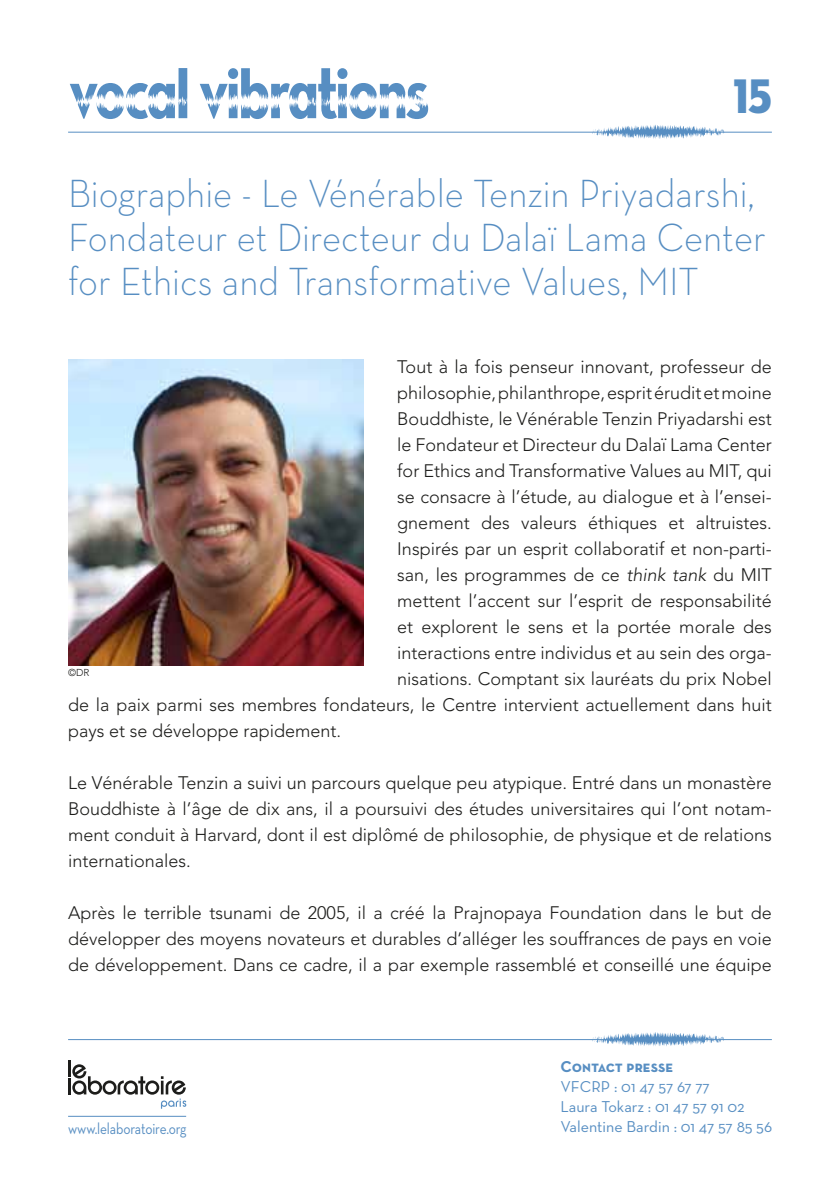
<style>
.page{position:relative;width:840px;height:1191px;background:#fff}
.page>*{position:absolute;margin:0;border:0;box-sizing:border-box;transform-origin:0 0}
.t1{font:49.4px "Neutraface Condensed Titling";color:#578ec2}
.t2{font:300 40px/44px "Neutraface Text";color:#578ec2;scale:.94 1}
.t3{font:300 18px/26px "Avenir LT";color:#1d1d1b;text-align:justify}
.t4{font:16px/20px "Neutraface Text";letter-spacing:-.005em;color:#578ec2}
.t5{font:16px "Neutraface Text";letter-spacing:-.005em;color:#578ec2;scale:.84 1}
.t6{font:700 16px "Neutraface Text";color:#578ec2}
.t7{font:300 10px "Avenir LT";color:#1d1d1b}
.s1{font-style:italic}
</style>
<div class="page">
<svg style="left:70px;top:68px;width:359px;height:51px"></svg>
<svg style="left:592px;top:125px;width:132px;height:14px"></svg>
<hr style="left:68px;top:132px;width:703px;height:1px;background:#578ec2">
<svg style="left:592px;top:1032px;width:132px;height:14px"></svg>
<hr style="left:68px;top:1039px;width:703px;height:1px;background:#578ec2">
<hr style="left:68px;top:1059px;width:3px;height:17px;background:#1d1d1b">
<hr style="left:68px;top:1077px;width:3px;height:17px;background:#1d1d1b">
<svg style="left:72px;top:1064px;width:114px;height:44px"></svg>
<hr style="left:68px;top:1115px;width:118px;height:1px;background:#578ec2">
<img style="left:68px;top:359px;width:295px;height:307px">
<h1 class="t1" style="left:733px;top:68px;width:40px">15</h1>
<h2 class="t2" style="left:68px;top:171px;width:743px">Biographie - Le Vénérable Tenzin Priyadarshi,<br>Fondateur et Directeur du Dalaï Lama Center for Ethics and Transformative Values, MIT</h2>
<p class="t3" style="left:397px;top:354px;width:376px">Tout à la fois penseur innovant, professeur de</p>
<p class="t3" style="left:397px;top:380px;width:376px">philosophie, philanthrope, esprit érudit et moine</p>
<p class="t3" style="left:397px;top:406px;width:376px">Bouddhiste, le Vénérable Tenzin Priyadarshi est</p>
<p class="t3" style="left:397px;top:432px;width:376px">le Fondateur et Directeur du Dalaï Lama Center</p>
<p class="t3" style="left:397px;top:458px;width:376px">for Ethics and Transformative Values au MIT, qui</p>
<p class="t3" style="left:397px;top:484px;width:376px">se consacre à l’étude, au dialogue et à l’ensei-</p>
<p class="t3" style="left:397px;top:510px;width:376px">gnement des valeurs éthiques et altruistes.</p>
<p class="t3" style="left:397px;top:536px;width:376px">Inspirés par un esprit collaboratif et non-parti-</p>
<p class="t3" style="left:397px;top:562px;width:376px">san, les programmes de ce <span class="s1">think tank</span> du MIT</p>
<p class="t3" style="left:397px;top:588px;width:376px">mettent l’accent sur l’esprit de responsabilité</p>
<p class="t3" style="left:397px;top:614px;width:376px">et explorent le sens et la portée morale des</p>
<p class="t3" style="left:397px;top:640px;width:376px">interactions entre individus et au sein des orga-</p>
<p class="t3" style="left:397px;top:666px;width:376px">nisations. Comptant six lauréats du prix Nobel</p>
<p class="t3" style="left:68px;top:692px;width:704px">de la paix parmi ses membres fondateurs, le Centre intervient actuellement dans huit</p>
<p class="t3" style="left:68px;top:718px;width:274px">pays et se développe rapidement.</p>
<p class="t3" style="left:68px;top:770px;width:705px">Le Vénérable Tenzin a suivi un parcours quelque peu atypique. Entré dans un monastère Bouddhiste à l’âge de dix ans, il a poursuivi des études universitaires qui l’ont notam&shy;ment conduit à Harvard, dont il est diplômé de philosophie, de physique et de relations internationales.</p>
<p class="t3" style="left:68px;top:900px;width:705px">Après le terrible tsunami de 2005, il a créé la Prajnopaya Foundation dans le but de développer des moyens novateurs et durables d’alléger les souffrances de pays en voie de développement. Dans ce cadre, il a par exemple rassemblé et conseillé une équipe</p>
<p class="t7" style="left:68px;top:667px;width:23px">©DR</p>
<p class="t6" style="left:560px;top:1056px;width:114px">Contact presse</p>
<p class="t4" style="left:560px;top:1076px;width:186px">Vfcrp : 01 47 57 67 77<br>Laura Tokarz : 01 47 57 91 02</p>
<p class="t5" style="left:68px;top:1118px;width:142px">www.lelaboratoire.org</p>
<p class="t4" style="left:560px;top:1116px;width:213px">Valentine Bardin : 01 47 57 85 56</p>
</div>
